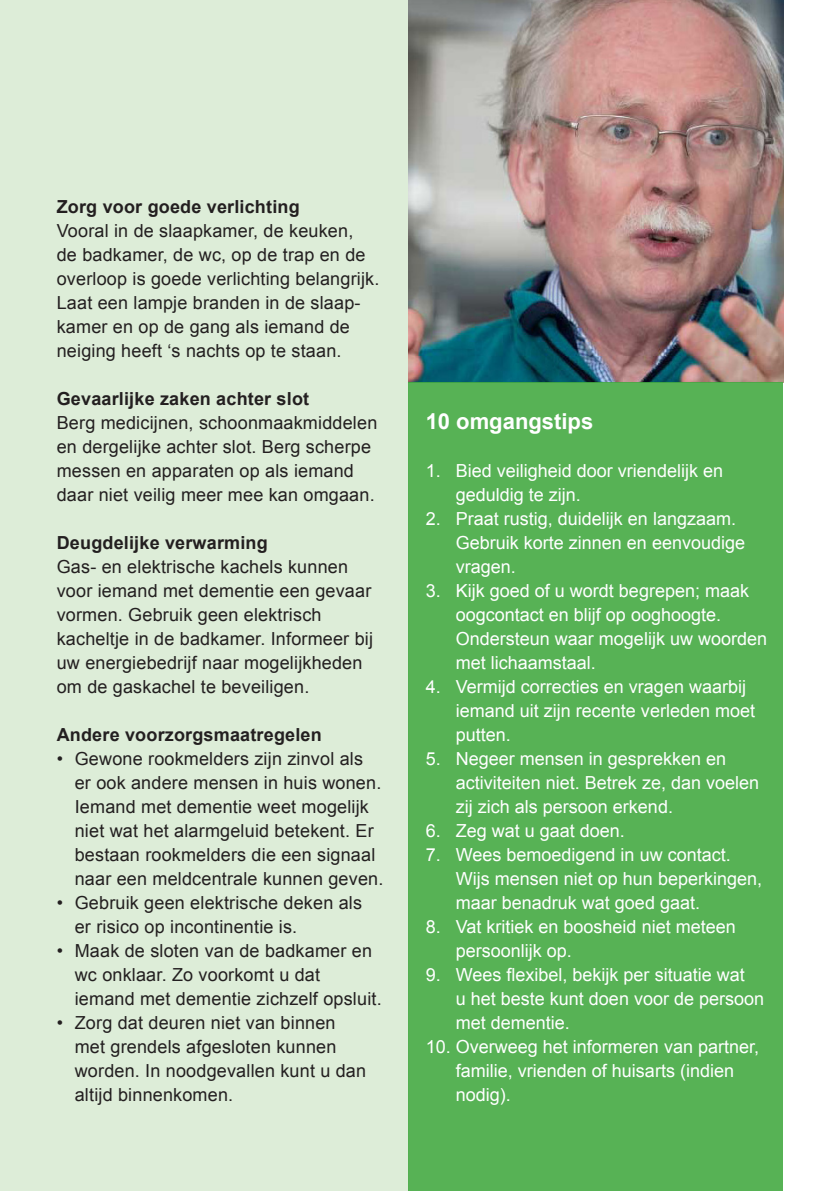
<style>
.page{position:relative;width:840px;height:1191px;background:#fff}
.page>*{position:absolute;margin:0;border:0;box-sizing:border-box;transform-origin:0 0}
._4__body{font:700 22px "Arial";color:#fff}
._5__bijschrift{font:18px/24px "Arial";letter-spacing:.01em;color:#231f20}
._4__body-2{font:18px/24px "Arial";color:#fff}
._5__bijschrift-2{font:700 18px "Arial";letter-spacing:.01em;color:#231f20}
</style>
<div class="page">
<div style="left:0;top:0;width:408px;height:1191px;background:#daecd4"></div>
<img style="left:408px;top:0;width:374px;height:382px">
<div style="left:408px;top:382px;width:374px;height:809px;background:#57b255"></div>
<p class="_5__bijschrift-2" style="left:57px;top:195px;width:244px">Zorg voor goede verlichting</p>
<p class="_5__bijschrift" style="left:57px;top:219px;width:324px">Vooral in de slaapkamer, de keuken,<br>de badkamer, de wc, op de trap en de overloop is goede verlichting belangrijk.<br>Laat een lampje branden in de slaap&shy;kamer en op de gang als iemand de neiging heeft ‘s nachts op te staan.</p>
<p class="_5__bijschrift-2" style="left:57px;top:387px;width:254px">Gevaarlijke zaken achter slot</p>
<p class="_5__bijschrift" style="left:57px;top:411px;width:322px">Berg medicijnen, schoonmaakmiddelen en dergelijke achter slot. Berg scherpe messen en apparaten op als iemand daar niet veilig meer mee kan omgaan.</p>
<p class="_5__bijschrift-2" style="left:57px;top:531px;width:212px">Deugdelijke verwarming</p>
<p class="_5__bijschrift" style="left:57px;top:555px;width:317px">Gas- en elektrische kachels kunnen voor iemand met dementie een gevaar vormen. Gebruik geen elektrisch kacheltje in de badkamer. Informeer bij uw energiebedrijf naar mogelijkheden om de gaskachel te beveiligen.</p>
<p class="_5__bijschrift-2" style="left:57px;top:723px;width:266px">Andere voorzorgsmaatregelen</p>
<p class="_5__bijschrift" style="left:57px;top:747px;width:308px">• Gewone rookmelders zijn zinvol als</p>
<p class="_5__bijschrift" style="left:75px;top:771px;width:308px">er ook andere mensen in huis wonen.</p>
<p class="_5__bijschrift" style="left:75px;top:795px;width:295px">Iemand met dementie weet mogelijk</p>
<p class="_5__bijschrift" style="left:75px;top:819px;width:300px">niet wat het alarmgeluid betekent. Er</p>
<p class="_5__bijschrift" style="left:75px;top:843px;width:310px">bestaan rookmelders die een signaal naar een meldcentrale kunnen geven.</p>
<p class="_5__bijschrift" style="left:57px;top:891px;width:307px">• Gebruik geen elektrische deken als</p>
<p class="_5__bijschrift" style="left:75px;top:915px;width:224px">er risico op incontinentie is.</p>
<p class="_5__bijschrift" style="left:57px;top:939px;width:316px">• Maak de sloten van de badkamer en</p>
<p class="_5__bijschrift" style="left:75px;top:963px;width:247px">wc onklaar. Zo voorkomt u dat</p>
<p class="_5__bijschrift" style="left:75px;top:987px;width:308px">iemand met dementie zichzelf opsluit.</p>
<p class="_5__bijschrift" style="left:57px;top:1011px;width:280px">• Zorg dat deuren niet van binnen</p>
<p class="_5__bijschrift" style="left:75px;top:1035px;width:263px">met grendels afgesloten kunnen</p>
<p class="_5__bijschrift" style="left:75px;top:1059px;width:293px">worden. In noodgevallen kunt u dan</p>
<p class="_5__bijschrift" style="left:75px;top:1083px;width:160px">altijd binnenkomen.</p>
<p class="_4__body" style="left:425px;top:407px;width:169px">10 omgangstips</p>
<p class="_4__body-2" style="left:425px;top:459px;width:299px">1. Bied veiligheid door vriendelijk en</p>
<p class="_4__body-2" style="left:455px;top:483px;width:127px">geduldig te zijn.</p>
<p class="_4__body-2" style="left:425px;top:507px;width:312px">2. Praat rustig, duidelijk en langzaam.</p>
<p class="_4__body-2" style="left:455px;top:531px;width:291px">Gebruik korte zinnen en eenvoudige</p>
<p class="_4__body-2" style="left:455px;top:555px;width:62px">vragen.</p>
<p class="_4__body-2" style="left:425px;top:579px;width:325px">3. Kijk goed of u wordt begrepen; maak</p>
<p class="_4__body-2" style="left:455px;top:603px;width:313px">oogcontact en blijf op ooghoogte.<br>Ondersteun waar mogelijk uw woorden met lichaamstaal.</p>
<p class="_4__body-2" style="left:425px;top:675px;width:322px">4. Vermijd correcties en vragen waarbij</p>
<p class="_4__body-2" style="left:455px;top:699px;width:301px">iemand uit zijn recente verleden moet</p>
<p class="_4__body-2" style="left:455px;top:723px;width:57px">putten.</p>
<p class="_4__body-2" style="left:425px;top:747px;width:302px">5. Negeer mensen in gesprekken en</p>
<p class="_4__body-2" style="left:455px;top:771px;width:305px">activiteiten niet. Betrek ze, dan voelen</p>
<p class="_4__body-2" style="left:455px;top:795px;width:219px">zij zich als persoon erkend.</p>
<p class="_4__body-2" style="left:425px;top:819px;width:201px">6. Zeg wat u gaat doen.</p>
<p class="_4__body-2" style="left:425px;top:843px;width:306px">7. Wees bemoedigend in uw contact.</p>
<p class="_4__body-2" style="left:455px;top:867px;width:308px">Wijs mensen niet op hun beperkingen,</p>
<p class="_4__body-2" style="left:455px;top:891px;width:246px">maar benadruk wat goed gaat.</p>
<p class="_4__body-2" style="left:425px;top:915px;width:311px">8. Vat kritiek en boosheid niet meteen</p>
<p class="_4__body-2" style="left:455px;top:939px;width:118px">persoonlijk op.</p>
<p class="_4__body-2" style="left:425px;top:963px;width:320px">9. Wees flexibel, bekijk per situatie wat</p>
<p class="_4__body-2" style="left:455px;top:987px;width:310px">u het beste kunt doen voor de persoon</p>
<p class="_4__body-2" style="left:455px;top:1011px;width:116px">met dementie.</p>
<p class="_4__body-2" style="left:425px;top:1035px;width:335px">10. Overweeg het informeren van partner,</p>
<p class="_4__body-2" style="left:455px;top:1059px;width:280px">familie, vrienden of huisarts (indien</p>
<p class="_4__body-2" style="left:455px;top:1083px;width:57px">nodig).</p>
</div>
